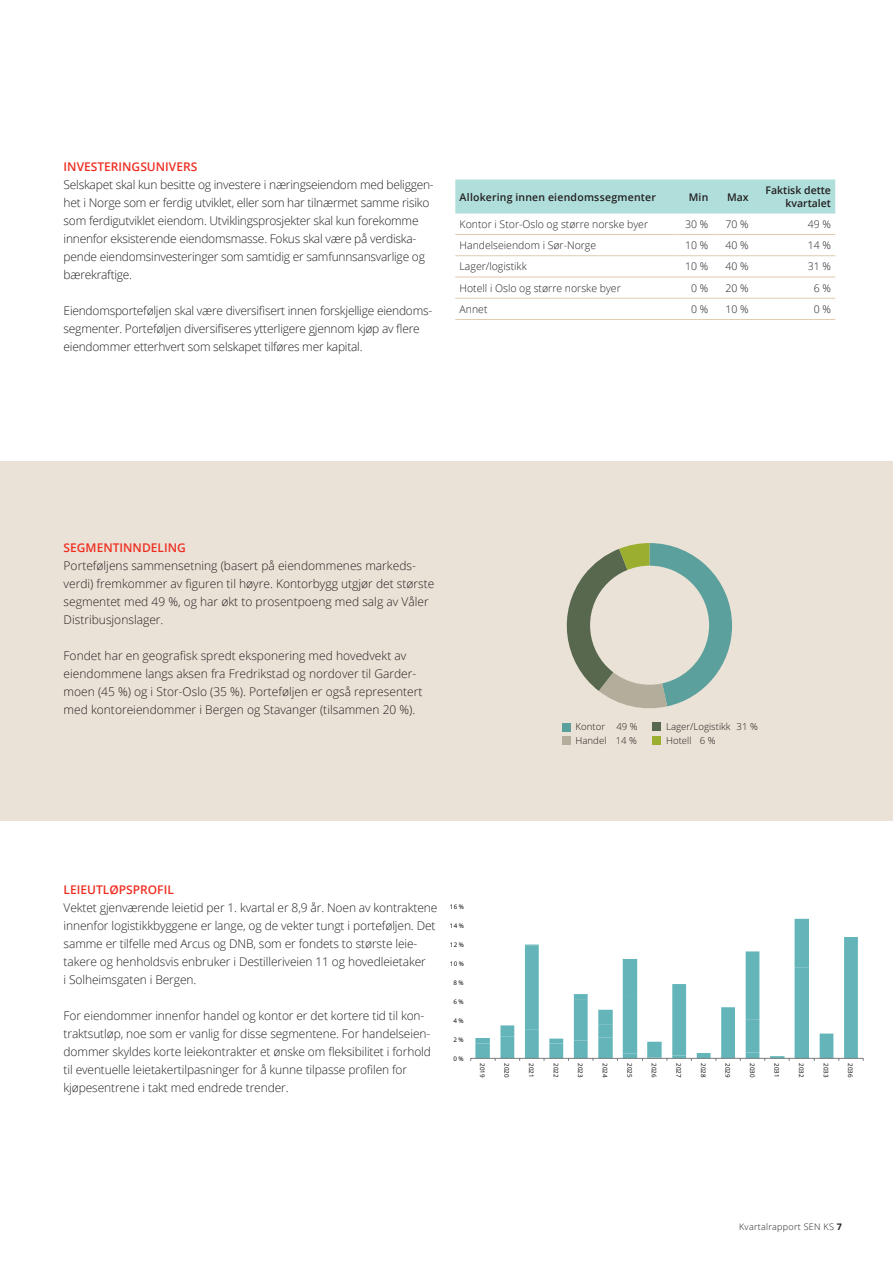
<style>
.page{position:relative;width:893px;height:1263px;background:#fff}
.page>*{position:absolute;margin:0;border:0;box-sizing:border-box;transform-origin:0 0}
.Brødtekst_8_12{font:300 12px/18px "Open Sans";letter-spacing:-.01em;color:#231f20}
.Mellomtittel_nivå_1{font:600 12px "Open Sans";color:#ee2e22}
.Brødtekst_8_12-2{font:600 12px "Open Sans";color:#ee2e22}
.t1{font:300 10.5px "Open Sans";color:#231f20}
.t2{font:600 10.5px/12.6px "Open Sans";letter-spacing:.015em;color:#231f20;text-align:right}
.t3{font:300 9.6px/13.5px "Open Sans";color:#231f20}
.t4{font:300 9px "Open Sans";letter-spacing:.03em;color:#231f20}
.t5{font:6.3px "Open Sans";letter-spacing:.03em;color:#000001}
.s1{font-weight:700}
</style>
<div class="page">
<div style="left:0;top:461px;width:893px;height:360px;background:#ebe2d7"></div>
<svg style="left:470px;top:919px;width:394px;height:142px"></svg>
<div style="left:455px;top:179px;width:380px;height:34px;background:#afdedb"></div>
<hr style="left:455px;top:234px;width:220px;height:1px;background:#e2cbb0">
<hr style="left:675px;top:234px;width:38px;height:1px;background:#e2cbb0">
<hr style="left:713px;top:234px;width:40px;height:1px;background:#e2cbb0">
<hr style="left:753px;top:234px;width:82px;height:1px;background:#e2cbb0">
<hr style="left:455px;top:255px;width:220px;height:1px;background:#e2cbb0">
<hr style="left:675px;top:255px;width:38px;height:1px;background:#e2cbb0">
<hr style="left:713px;top:255px;width:40px;height:1px;background:#e2cbb0">
<hr style="left:753px;top:255px;width:82px;height:1px;background:#e2cbb0">
<hr style="left:455px;top:277px;width:220px;height:1px;background:#e2cbb0">
<hr style="left:675px;top:277px;width:38px;height:1px;background:#e2cbb0">
<hr style="left:713px;top:277px;width:40px;height:1px;background:#e2cbb0">
<hr style="left:753px;top:277px;width:82px;height:1px;background:#e2cbb0">
<hr style="left:455px;top:298px;width:220px;height:1px;background:#e2cbb0">
<hr style="left:675px;top:298px;width:38px;height:1px;background:#e2cbb0">
<hr style="left:713px;top:298px;width:40px;height:1px;background:#e2cbb0">
<hr style="left:753px;top:298px;width:82px;height:1px;background:#e2cbb0">
<hr style="left:455px;top:319px;width:220px;height:1px;background:#e2cbb0">
<hr style="left:675px;top:319px;width:38px;height:1px;background:#e2cbb0">
<hr style="left:713px;top:319px;width:40px;height:1px;background:#e2cbb0">
<hr style="left:753px;top:319px;width:82px;height:1px;background:#e2cbb0">
<div style="left:562px;top:723px;width:8px;height:8px;background:#5ba09c"></div>
<div style="left:562px;top:736px;width:8px;height:8px;background:#b3ae9b"></div>
<div style="left:653px;top:722px;width:8px;height:8px;background:#57684e"></div>
<div style="left:653px;top:736px;width:8px;height:8px;background:#9bae2f"></div>
<svg style="left:566px;top:543px;width:166px;height:166px"></svg>
<div style="left:590px;top:566px;width:119px;height:119px;background:#ebe2d7;border-radius:50%"></div>
<p class="Brødtekst_8_12-2" style="left:64px;top:159px;width:135px">INVESTERINGSUNIVERS</p>
<p class="Brødtekst_8_12" style="left:64px;top:176px;width:372px">Selskapet skal kun besitte og investere i næringseiendom med beliggen&shy;het i Norge som er ferdig utviklet, eller som har tilnærmet samme risiko som ferdigutviklet eiendom. Utviklingsprosjekter skal kun forekomme innenfor eksisterende eiendomsmasse. Fokus skal være på verdiska&shy;pende eiendomsinvesteringer som samtidig er samfunnsansvarlige og bærekraftige.</p>
<p class="Brødtekst_8_12" style="left:64px;top:302px;width:370px">Eiendomsporteføljen skal være diversifisert innen forskjellige eiendoms&shy;segmenter. Porteføljen diversifiseres ytterligere gjennom kjøp av flere eiendommer etterhvert som selskapet tilføres mer kapital.</p>
<p class="t2" style="left:460px;top:190px;width:198px">Allokering innen eiendomssegmenter</p>
<p class="t2" style="left:689px;top:190px;width:21px">Min</p>
<p class="t2" style="left:727px;top:190px;width:23px">Max</p>
<p class="t2" style="left:765px;top:184px;width:67px">Faktisk dette kvartalet</p>
<p class="t1" style="left:460px;top:217px;width:190px">Kontor i Stor-Oslo og større norske byer</p>
<p class="t1" style="left:685px;top:217px;width:25px">30 %</p>
<p class="t1" style="left:725px;top:217px;width:25px">70 %</p>
<p class="t1" style="left:808px;top:217px;width:25px">49 %</p>
<p class="t1" style="left:460px;top:238px;width:138px">Handelseiendom i Sør-Norge</p>
<p class="t1" style="left:685px;top:238px;width:25px">10 %</p>
<p class="t1" style="left:725px;top:238px;width:25px">40 %</p>
<p class="t1" style="left:808px;top:238px;width:25px">14 %</p>
<p class="t1" style="left:460px;top:259px;width:69px">Lager/logistikk</p>
<p class="t1" style="left:685px;top:259px;width:25px">10 %</p>
<p class="t1" style="left:725px;top:259px;width:25px">40 %</p>
<p class="t1" style="left:808px;top:259px;width:25px">31 %</p>
<p class="t1" style="left:460px;top:281px;width:163px">Hotell i Oslo og større norske byer</p>
<p class="t1" style="left:691px;top:281px;width:19px">0 %</p>
<p class="t1" style="left:725px;top:281px;width:25px">20 %</p>
<p class="t1" style="left:814px;top:281px;width:19px">6 %</p>
<p class="t1" style="left:460px;top:302px;width:29px">Annet</p>
<p class="t1" style="left:691px;top:302px;width:19px">0 %</p>
<p class="t1" style="left:725px;top:302px;width:25px">10 %</p>
<p class="t1" style="left:814px;top:302px;width:19px">0 %</p>
<p class="Mellomtittel_nivå_1" style="left:64px;top:539px;width:124px">SEGMENTINNDELING</p>
<p class="Brødtekst_8_12" style="left:64px;top:556px;width:372px">Porteføljens sammensetning (basert på eiendommenes markeds&shy;verdi) fremkommer av figuren til høyre. Kontorbygg utgjør det største segmentet med 49 %, og har økt to prosentpoeng med salg av Våler Distribusjonslager.</p>
<p class="Brødtekst_8_12" style="left:64px;top:646px;width:360px">Fondet har en geografisk spredt eksponering med hovedvekt av eiendommene langs aksen fra Fredrikstad og nordover til Garder&shy;moen (45 %) og i Stor-Oslo (35 %). Porteføljen er også representert med kontoreiendommer i Bergen og Stavanger (tilsammen 20 %).</p>
<p class="t3" style="left:576px;top:720px;width:64px">Kontor 49 %<br>Handel 14 %</p>
<p class="t3" style="left:666px;top:720px;width:93px;line-height:14px">Lager/Logistikk 31 %<br>Hotell 6 %</p>
<p class="Mellomtittel_nivå_1" style="left:64px;top:881px;width:112px">LEIEUTLØPSPROFIL</p>
<p class="Brødtekst_8_12" style="left:64px;top:898px;width:375px">Vektet gjenværende leietid per 1. kvartal er 8,9 år. Noen av kontraktene innenfor logistikkbyggene er lange, og de vekter tungt i porteføljen. Det samme er tilfelle med Arcus og DNB, som er fondets to største leie&shy;takere og henholdsvis enbruker i Destilleriveien 11 og hovedleietaker<br>i Solheimsgaten i Bergen.</p>
<p class="Brødtekst_8_12" style="left:64px;top:1006px;width:369px">For eiendommer innenfor handel og kontor er det kortere tid til kon&shy;traktsutløp, noe som er vanlig for disse segmentene. For handelseien&shy;dommer skyldes korte leiekontrakter et ønske om fleksibilitet i forhold til eventuelle leietakertilpasninger for å kunne tilpasse profilen for kjøpesentrene i takt med endrede trender.</p>
<p class="t5" style="left:450px;top:903px;width:15px">16%</p>
<p class="t5" style="left:450px;top:922px;width:15px">14%</p>
<p class="t5" style="left:450px;top:940px;width:15px">12%</p>
<p class="t5" style="left:450px;top:959px;width:15px">10%</p>
<p class="t5" style="left:454px;top:979px;width:12px">8 %</p>
<p class="t5" style="left:454px;top:997px;width:12px">6 %</p>
<p class="t5" style="left:454px;top:1016px;width:12px">4 %</p>
<p class="t5" style="left:454px;top:1035px;width:12px">2 %</p>
<p class="t5" style="left:454px;top:1054px;width:12px">0 %</p>
<p class="t5" style="left:487px;top:1063px;width:16px;rotate:90deg">2019</p>
<p class="t5" style="left:511px;top:1063px;width:16px;rotate:90deg">2020</p>
<p class="t5" style="left:536px;top:1063px;width:16px;rotate:90deg">2021</p>
<p class="t5" style="left:560px;top:1063px;width:16px;rotate:90deg">2022</p>
<p class="t5" style="left:585px;top:1063px;width:16px;rotate:90deg">2023</p>
<p class="t5" style="left:609px;top:1063px;width:16px;rotate:90deg">2024</p>
<p class="t5" style="left:634px;top:1063px;width:16px;rotate:90deg">2025</p>
<p class="t5" style="left:658px;top:1063px;width:16px;rotate:90deg">2026</p>
<p class="t5" style="left:683px;top:1063px;width:16px;rotate:90deg">2027</p>
<p class="t5" style="left:708px;top:1063px;width:16px;rotate:90deg">2028</p>
<p class="t5" style="left:732px;top:1063px;width:16px;rotate:90deg">2029</p>
<p class="t5" style="left:757px;top:1063px;width:16px;rotate:90deg">2030</p>
<p class="t5" style="left:781px;top:1063px;width:16px;rotate:90deg">2031</p>
<p class="t5" style="left:806px;top:1063px;width:16px;rotate:90deg">2032</p>
<p class="t5" style="left:830px;top:1063px;width:16px;rotate:90deg">2033</p>
<p class="t5" style="left:855px;top:1063px;width:16px;rotate:90deg">2036</p>
<p class="t4" style="left:739px;top:1220px;width:104px">Kvartalrapport SEN KS <span class="s1">7</span></p>
</div>
